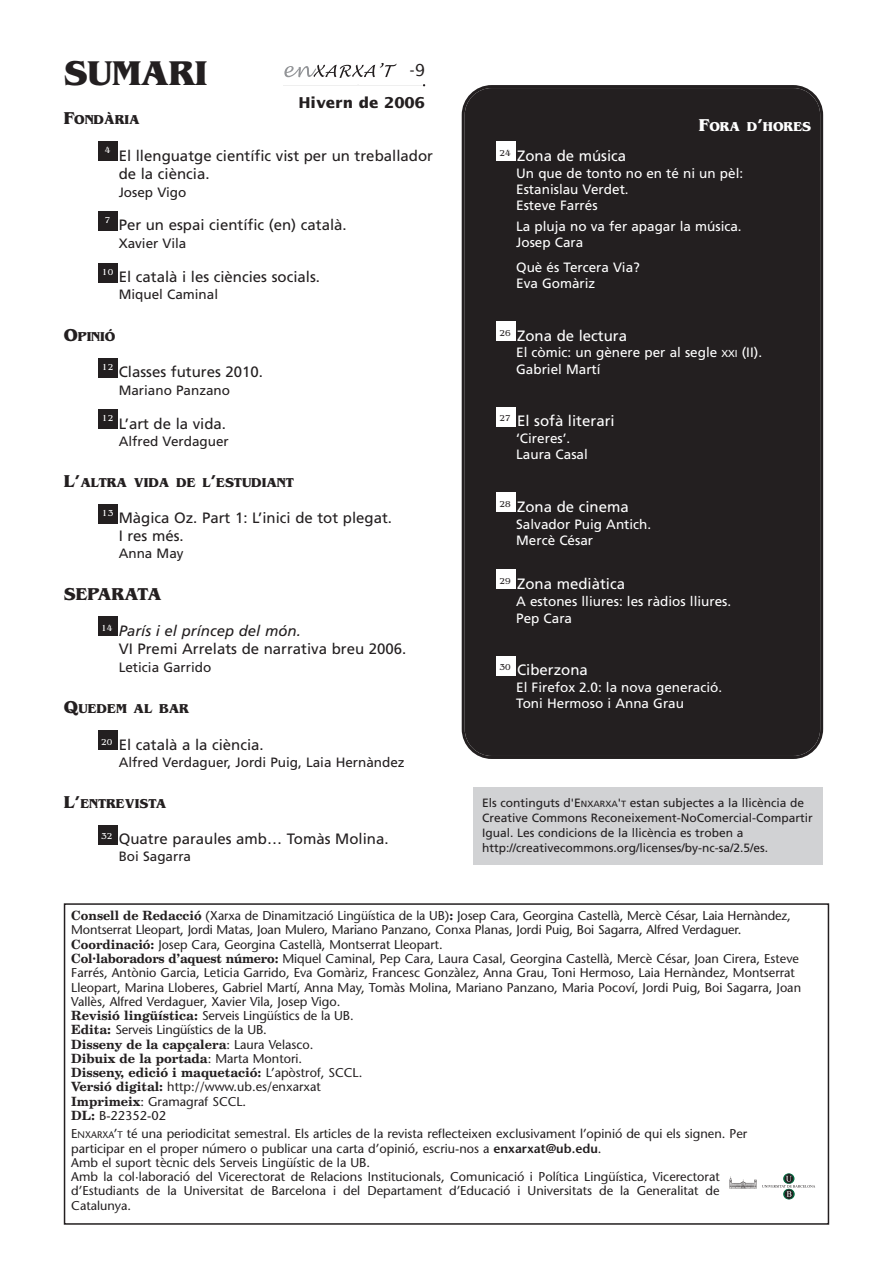
<style>
.page{position:relative;width:893px;height:1263px;background:#fff}
.page>*{position:absolute;margin:0;border:0;box-sizing:border-box;transform-origin:0 0}
.t1{font:700 36px "Benguiat";color:#231f20}
.t2{font:700 18px "Benguiat";color:#231f20}
.t3{font:16.5px "Lucida Sans";color:#231f20}
.t4{font:15px/18px "Frutiger";color:#231f20}
.t5{font:15px "Frutiger";color:#fff}
.t6{font:italic 15px "Frutiger";color:#231f20}
.t7{font:700 15px "Lucida Sans";color:#231f20}
.t8{font:13.5px/16.2px "Frutiger";color:#fff}
.t9{font:13.5px "Frutiger";color:#231f20}
.t10{font:700 13.5px "Benguiat";color:#231f20}
.t11{font:700 13.5px "Benguiat";color:#fff}
.t12{font:12.75px/14.2px "Stone Sans";color:#231f20}
.t13{font:700 12.75px/14.2px "Century Schoolbook BT";color:#231f20}
.t14{font:12px/15px "Frutiger";color:#231f20}
.t15{font:9px "Benguiat";color:#fff}
.t16{font:9px "Benguiat";color:#231f20}
.s1{font-size:18px}
.s2{font-size:10.2px}
.s3{font-size:9px}
.s4{font-family:"Century Schoolbook BT";font-weight:700}
.s5{font-family:"Stone Sans";font-weight:400}
.s6{font-size:9.6px}
.s7{font-weight:600}
</style>
<div class="page">
<div style="left:98px;top:825px;width:19px;height:19px;background:#231f20"></div>
<div style="left:98px;top:731px;width:19px;height:19px;background:#231f20"></div>
<div style="left:98px;top:617px;width:19px;height:19px;background:#231f20"></div>
<div style="left:98px;top:504px;width:19px;height:19px;background:#231f20"></div>
<div style="left:98px;top:410px;width:19px;height:19px;background:#231f20"></div>
<div style="left:98px;top:358px;width:19px;height:19px;background:#231f20"></div>
<div style="left:98px;top:263px;width:19px;height:19px;background:#231f20"></div>
<div style="left:98px;top:211px;width:19px;height:19px;background:#231f20"></div>
<div style="left:98px;top:141px;width:19px;height:20px;background:#231f20"></div>
<div style="left:64px;top:903px;width:765px;height:322px;border:2px solid #231f20"></div>
<img style="left:729px;top:1177px;width:27px;height:11px">
<div style="left:784px;top:1173px;width:10px;height:11px;border:1px solid #00693f;border-radius:50%"></div>
<div style="left:784px;top:1189px;width:10px;height:10px;border:1px solid #00693f;border-radius:50%"></div>
<svg style="left:762px;top:1176px;width:53px;height:21px"></svg>
<hr style="left:283px;top:85px;width:140px;height:1px;background:#231f20">
<svg style="left:284px;top:63px;width:112px;height:15px"></svg>
<div style="left:462px;top:85px;width:361px;height:674px;background:#231f20"></div>
<div style="left:473px;top:787px;width:350px;height:78px;background:#d1d2d4"></div>
<h1 class="t1" style="left:64px;top:52px;width:145px">SUMARI</h1>
<p class="t3" style="left:409px;top:64px;width:17px">-9</p>
<p class="t7" style="left:298px;top:96px;width:128px">Hivern de 2006</p>
<p class="t10" style="left:64px;top:112px;width:77px"><span class="s1">F</span>ONDÀRIA</p>
<p class="t4" style="left:119px;top:148px;width:316px">El llenguatge científic vist per un treballador de la ciència.</p>
<p class="t9" style="left:119px;top:186px;width:69px">Josep Vigo</p>
<p class="t4" style="left:119px;top:217px;width:229px">Per un espai científic (en) català.</p>
<p class="t9" style="left:119px;top:238px;width:69px">Xavier Vila</p>
<p class="t4" style="left:119px;top:269px;width:203px">El català i les ciències socials.</p>
<p class="t9" style="left:119px;top:289px;width:101px">Miquel Caminal</p>
<p class="t10" style="left:64px;top:328px;width:53px"><span class="s1">O</span>PINIÓ</p>
<p class="t4" style="left:119px;top:364px;width:146px">Classes futures 2010.</p>
<p class="t9" style="left:119px;top:385px;width:113px">Mariano Panzano</p>
<p class="t4" style="left:119px;top:416px;width:109px">L’art de la vida.</p>
<p class="t9" style="left:119px;top:436px;width:112px">Alfred Verdaguer</p>
<p class="t10" style="left:64px;top:474px;width:232px"><span class="s1">L’</span>ALTRA VIDA DE L<span class="s1">’</span>ESTUDIANT</p>
<p class="t4" style="left:119px;top:510px;width:275px">Màgica Oz. Part 1: L’inici de tot plegat.<br>I res més.</p>
<p class="t9" style="left:119px;top:548px;width:66px">Anna May</p>
<h2 class="t2" style="left:64px;top:583px;width:99px">SEPARATA</h2>
<p class="t6" style="left:119px;top:625px;width:184px">París i el príncep del món.</p>
<p class="t4" style="left:119px;top:641px;width:289px">VI Premi Arrelats de narrativa breu 2006.</p>
<p class="t9" style="left:119px;top:662px;width:94px">Leticia Garrido</p>
<p class="t10" style="left:64px;top:701px;width:127px"><span class="s1">Q</span>UEDEM AL BAR</p>
<p class="t4" style="left:119px;top:737px;width:147px">El català a la ciència.</p>
<p class="t9" style="left:119px;top:756px;width:287px">Alfred Verdaguer, Jordi Puig, Laia Hernàndez</p>
<p class="t10" style="left:64px;top:795px;width:104px"><span class="s1">L’</span>ENTREVISTA</p>
<p class="t4" style="left:119px;top:831px;width:271px">Quatre paraules amb… Tomàs Molina.</p>
<p class="t9" style="left:119px;top:851px;width:74px">Boi Sagarra</p>
<p class="t15" style="left:105px;top:145px;width:7px">4</p>
<p class="t15" style="left:105px;top:215px;width:7px">7</p>
<p class="t15" style="left:102px;top:266px;width:13px">10</p>
<p class="t15" style="left:102px;top:361px;width:13px">12</p>
<p class="t15" style="left:102px;top:413px;width:13px">12</p>
<p class="t15" style="left:102px;top:508px;width:13px">13</p>
<p class="t15" style="left:101px;top:623px;width:13px">14</p>
<p class="t15" style="left:101px;top:736px;width:13px">20</p>
<p class="t15" style="left:101px;top:831px;width:13px">32</p>
<p class="t11" style="left:699px;top:118px;width:114px"><span class="s1">F</span>ORA D<span class="s1">’</span>HORES</p>
<p class="t16" style="left:499px;top:148px;width:13px">24</p>
<p class="t5" style="left:517px;top:150px;width:111px">Zona de música</p>
<p class="t8" style="left:516px;top:166px;width:228px">Un que de tonto no en té ni un pèl:<br>Estanislau Verdet.<br>Esteve Farrés</p>
<p class="t8" style="left:516px;top:219px;width:227px">La pluja no va fer apagar la música.<br>Josep Cara</p>
<p class="t8" style="left:516px;top:260px;width:125px">Què és Tercera Via?<br>Eva Gomàriz</p>
<p class="t5" style="left:517px;top:329px;width:112px">Zona de lectura</p>
<p class="t8" style="left:516px;top:346px;width:247px">El còmic: un gènere per al segle <span class="s2">XXI</span> (II).<br>Gabriel Martí</p>
<p class="t16" style="left:499px;top:327px;width:13px">26</p>
<p class="t5" style="left:517px;top:415px;width:99px">El sofà literari</p>
<p class="t8" style="left:516px;top:431px;width:73px">‘Cireres’.<br>Laura Casal</p>
<p class="t16" style="left:499px;top:413px;width:13px">27</p>
<p class="t5" style="left:517px;top:500px;width:113px">Zona de cinema</p>
<p class="t8" style="left:516px;top:517px;width:137px">Salvador Puig Antich.<br>Mercè César</p>
<p class="t5" style="left:517px;top:577px;width:109px">Zona mediàtica</p>
<p class="t8" style="left:516px;top:593px;width:216px;line-height:17.2px">A estones lliures: les ràdios lliures.<br>Pep Cara</p>
<p class="t5" style="left:517px;top:664px;width:72px">Ciberzona</p>
<p class="t8" style="left:516px;top:680px;width:207px">El Firefox 2.0: la nova generació.<br>Toni Hermoso i Anna Grau</p>
<p class="t16" style="left:499px;top:498px;width:13px">28</p>
<p class="t16" style="left:499px;top:575px;width:13px">29</p>
<p class="t16" style="left:499px;top:662px;width:13px">30</p>
<p class="t14" style="left:482px;top:796px;width:332px">Els continguts d'E<span class="s3">NXARXA</span>'<span class="s3">T</span> estan subjectes a la llicència de Creative Commons Reconeixement-NoComercial-Compartir Igual. Les condicions de la llicència es troben a http://creativecommons.org/licenses/by-nc-sa/2.5/es.</p>
<p class="t12" style="left:71px;top:910px;width:731px"><span class="s4">Consell de Redacció</span> (Xarxa de Dinamització Lingüística de la UB)<span class="s4">:</span> Josep Cara, Georgina Castellà, Mercè César, Laia Hernàndez, Montserrat Lleopart, Jordi Matas, Joan Mulero, Mariano Panzano, Conxa Planas, Jordi Puig, Boi Sagarra, Alfred Verdaguer.<br><span class="s4">Coordinació:</span> Josep Cara, Georgina Castellà, Montserrat Lleopart.<br><span class="s4">Col·laboradors d’aquest número:</span> Miquel Caminal, Pep Cara, Laura Casal, Georgina Castellà, Mercè César, Joan Cirera, Esteve Farrés, Antònio Garcia, Leticia Garrido, Eva Gomàriz, Francesc Gonzàlez, Anna Grau, Toni Hermoso, Laia Hernàndez, Montserrat Lleopart, Marina Lloberes, Gabriel Martí, Anna May, Tomàs Molina, Mariano Panzano, Maria Pocoví, Jordi Puig, Boi Sagarra, Joan Vallès, Alfred Verdaguer, Xavier Vila, Josep Vigo.<br><span class="s4">Revisió lingüística:</span> Serveis Lingüístics de la UB.<br><span class="s4">Edita:</span> Serveis Lingüístics de la UB.</p>
<p class="t13" style="left:71px;top:1038px;width:293px">Disseny de la capçalera<span class="s5">: Laura Velasco.<br></span>Dibuix de la portada<span class="s5">: Marta Montori.<br></span>Disseny, edició i maquetació: <span class="s5">L’apòstrof, SCCL.</span></p>
<p class="t12" style="left:71px;top:1081px;width:251px"><span class="s4">Versió digital:</span> http://www.ub.es/enxarxat<br><span class="s4">Imprimeix</span>: Gramagraf SCCL.<br><span class="s4">DL:</span> B-22352-02</p>
<p class="t12" style="left:71px;top:1128px;width:677px">E<span class="s6">NXARXA</span>’<span class="s6">T</span> té una periodicitat semestral. Els articles de la revista reflecteixen exclusivament l’opinió de qui els signen. Per participar en el proper número o publicar una carta d’opinió, escriu-nos a <span class="s7">enxarxat@ub.edu</span>.<br>Amb el suport tècnic dels Serveis Lingüístic de la UB.<br>Amb la col·laboració del Vicerectorat de Relacions Institucionals, Comunicació i Política Lingüística, Vicerectorat d’Estudiants de la Universitat de Barcelona i del Departament d’Educació i Universitats de la Generalitat de Catalunya.</p>
</div>
